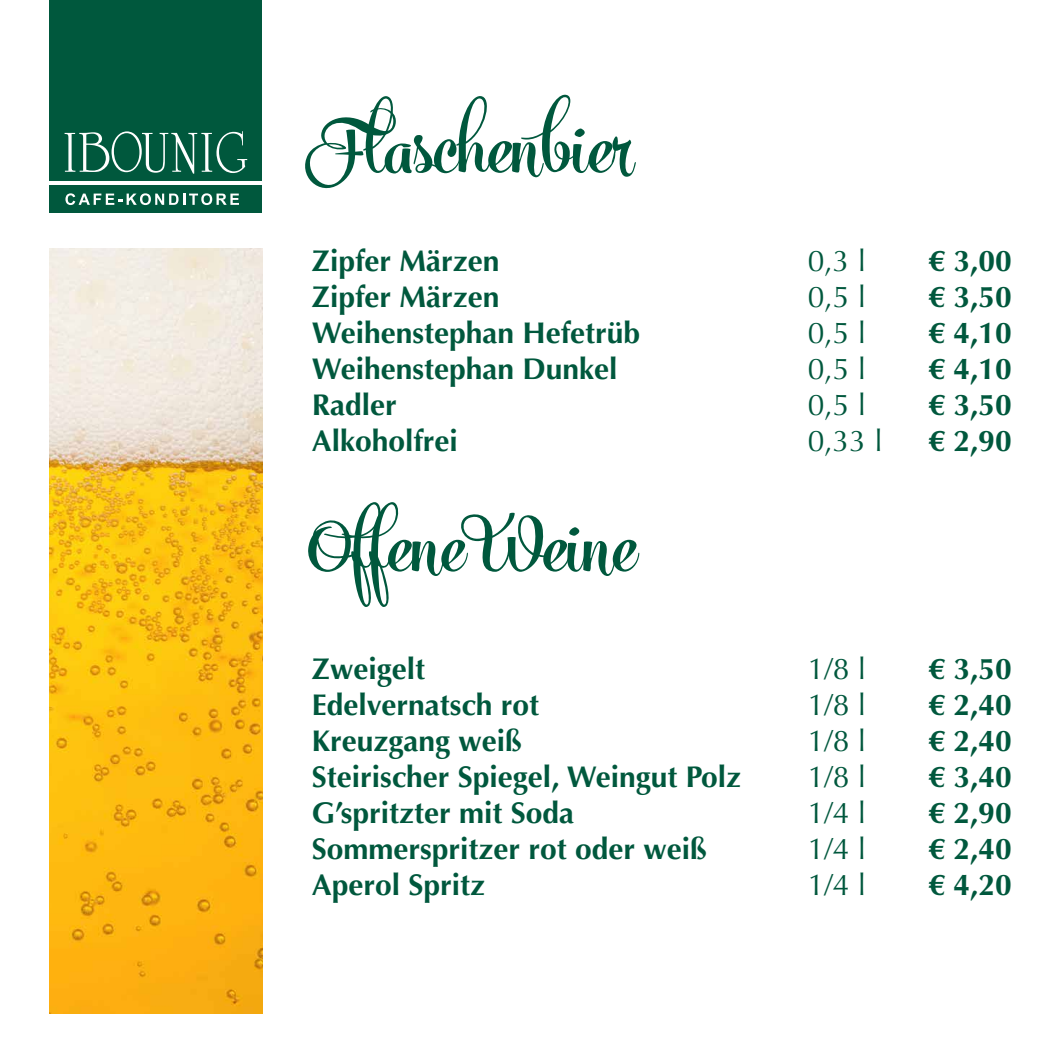
<style>
.page{position:relative;width:1063px;height:1063px;background:#fff}
.page>*{position:absolute;margin:0;border:0;box-sizing:border-box;transform-origin:0 0}
.t1{font:700 87.5px "Mercury Script";color:#00583d}
.t2{font:700 30px "Optima";color:#00583d}
.t3{font:30px "Optima";color:#00583d}
</style>
<div class="page">
<img style="left:50px;top:248px;width:212px;height:765px">
<div style="left:50px;top:0;width:212px;height:181px;background:#00583d"></div>
<div style="left:50px;top:184px;width:212px;height:29px;background:#00583d"></div>
<svg style="left:65px;top:131px;width:182px;height:43px"></svg>
<svg style="left:65px;top:193px;width:174px;height:12px"></svg>
<h1 class="t1" style="left:312px;top:91px;width:321px">Flaschenbier</h1>
<p class="t2" style="left:312px;top:243px;width:189px">Zipfer Märzen</p>
<p class="t3" style="left:808px;top:243px;width:60px">0,3 l</p>
<p class="t2" style="left:928px;top:243px;width:85px">€ 3,00</p>
<p class="t2" style="left:312px;top:279px;width:189px">Zipfer Märzen</p>
<p class="t3" style="left:808px;top:279px;width:60px">0,5 l</p>
<p class="t2" style="left:928px;top:279px;width:85px">€ 3,50</p>
<p class="t2" style="left:312px;top:315px;width:330px">Weihenstephan Hefetrüb</p>
<p class="t3" style="left:808px;top:315px;width:60px">0,5 l</p>
<p class="t2" style="left:928px;top:315px;width:85px">€ 4,10</p>
<p class="t2" style="left:312px;top:351px;width:307px">Weihenstephan Dunkel</p>
<p class="t3" style="left:808px;top:351px;width:60px">0,5 l</p>
<p class="t2" style="left:928px;top:351px;width:85px">€ 4,10</p>
<p class="t2" style="left:312px;top:387px;width:87px">Radler</p>
<p class="t3" style="left:808px;top:387px;width:60px">0,5 l</p>
<p class="t2" style="left:928px;top:387px;width:85px">€ 3,50</p>
<p class="t2" style="left:312px;top:423px;width:148px">Alkoholfrei</p>
<p class="t3" style="left:808px;top:423px;width:77px">0,33 l</p>
<p class="t2" style="left:928px;top:423px;width:85px">€ 2,90</p>
<h1 class="t1" style="left:312px;top:489px;width:326px">Offene Weine</h1>
<p class="t2" style="left:312px;top:651px;width:115px">Zweigelt</p>
<p class="t3" style="left:808px;top:651px;width:60px">1/8 l</p>
<p class="t2" style="left:928px;top:651px;width:85px">€ 3,50</p>
<p class="t2" style="left:312px;top:687px;width:229px">Edelvernatsch rot</p>
<p class="t3" style="left:808px;top:687px;width:60px">1/8 l</p>
<p class="t2" style="left:928px;top:687px;width:85px">€ 2,40</p>
<p class="t2" style="left:312px;top:723px;width:212px">Kreuzgang weiß</p>
<p class="t3" style="left:808px;top:723px;width:60px">1/8 l</p>
<p class="t2" style="left:928px;top:723px;width:85px">€ 2,40</p>
<p class="t2" style="left:312px;top:759px;width:431px">Steirischer Spiegel, Weingut Polz</p>
<p class="t3" style="left:808px;top:759px;width:60px">1/8 l</p>
<p class="t2" style="left:928px;top:759px;width:85px">€ 3,40</p>
<p class="t2" style="left:312px;top:795px;width:264px">G’spritzter mit Soda</p>
<p class="t3" style="left:808px;top:795px;width:60px">1/4 l</p>
<p class="t2" style="left:928px;top:795px;width:85px">€ 2,90</p>
<p class="t2" style="left:312px;top:831px;width:397px">Sommerspritzer rot oder weiß</p>
<p class="t3" style="left:808px;top:831px;width:60px">1/4 l</p>
<p class="t2" style="left:928px;top:831px;width:85px">€ 2,40</p>
<p class="t2" style="left:312px;top:867px;width:175px">Aperol Spritz</p>
<p class="t3" style="left:808px;top:867px;width:60px">1/4 l</p>
<p class="t2" style="left:928px;top:867px;width:85px">€ 4,20</p>
</div>
